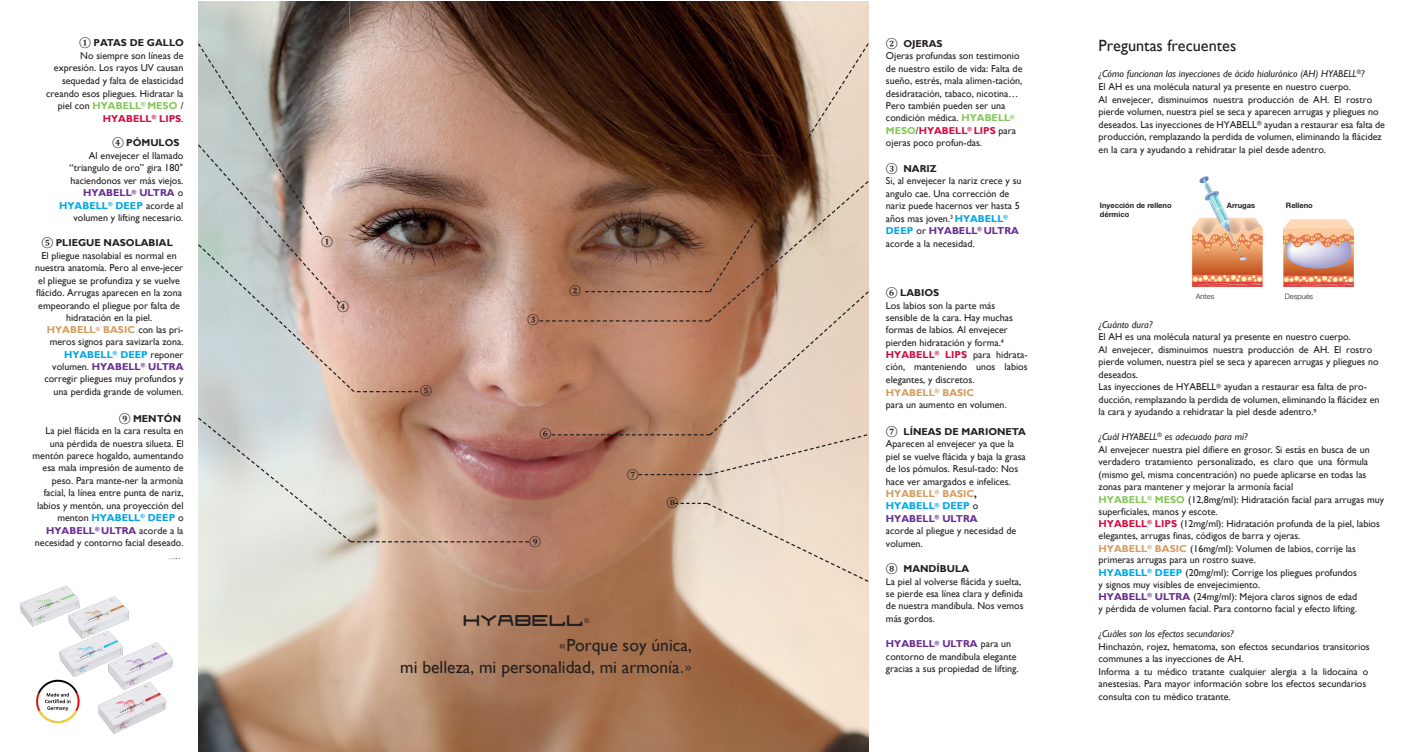
<style>
.page{position:relative;width:1414px;height:752px;background:#fff}
.page>*{position:absolute;margin:0;border:0;box-sizing:border-box;transform-origin:0 0}
.t1{font:37.38px "Fraulein";color:#231f20}
.t2{font:17.5px/22.5px "Gill Sans";color:#231f20;text-align:right}
.t3{font:16.25px "Gill Sans";color:#231f20}
.t4{font:10px/12.4px "Gill Sans";color:#231f20}
.t5{font:italic 10px "Gill Sans";color:#231f20}
.t6{font:700 10px "Gill Sans";color:#00a6e4}
.t7{font:700 10px "Gill Sans";color:#692c91}
.t8{font:700 10px "Gill Sans";color:#231f20}
.t9{font:700 10px "Gill Sans";color:#d39c61}
.t10{font:700 10px "Cambria";color:#231f20}
.t11{font:700 7.5px/8.8px "Helvetica Neue";color:#231f20}
.t12{font:300 7.5px "Helvetica Neue";color:#231f20}
.t13{font:300 6.62px "Helvetica Neue";color:#231f20}
.s1{font-family:"Cambria";font-weight:700}
.s2{font-weight:700}
.s3{font-weight:700;color:#86c65a}
.s4{font-weight:700;color:#d10e40}
.s5{font-family:"Cambria"}
.s6{font-weight:400;color:#231f20}
.s7{font-weight:700;color:#00a6e4}
.s8{font-weight:700;color:#692c91}
.s9{font-family:"Helvetica Neue";font-weight:300}
.s10{font-weight:700;color:#d39c61}
.s11{font-style:italic}
</style>
<div class="page">
<img style="left:199px;top:1px;width:670px;height:750px">
<svg style="left:198px;top:42px;width:220px;height:351px"></svg>
<svg style="left:198px;top:416px;width:331px;height:127px"></svg>
<svg style="left:539px;top:42px;width:330px;height:434px"></svg>
<svg style="left:674px;top:501px;width:195px;height:81px"></svg>
<img style="left:1192px;top:176px;width:162px;height:111px">
<img style="left:20px;top:585px;width:153px;height:149px">
<p class="t4" style="left:46px;top:37px;width:139px;text-align:right"><span class="s1">①</span> <span class="s2">PATAS DE GALLO<br></span>No siempre son líneas de expresión. Los rayos UV causan sequedad y falta de elasticidad creando esos pliegues. Hidratar la piel con <span class="s3">HYABELL</span><sup>®</sup> <span class="s3">MESO</span> /<br><span class="s4">HYABELL</span><sup>®</sup> <span class="s4">LIPS</span>.</p>
<p class="t8" style="left:112px;top:137px;width:69px"><span class="s5">④</span> PÓMULOS</p>
<p class="t4" style="left:89px;top:149px;width:96px">Al envejecer el llamado</p>
<p class="t4" style="left:70px;top:162px;width:115px">“triangulo de oro” gira 180°</p>
<p class="t4" style="left:70px;top:174px;width:115px">haciendonos ver más viejos.</p>
<p class="t7" style="left:83px;top:187px;width:102px">HYABELL<sup>®</sup> ULTRA <span class="s6">o</span></p>
<p class="t6" style="left:59px;top:199px;width:126px">HYABELL<sup>®</sup> DEEP <span class="s6">acorde al</span></p>
<p class="t4" style="left:73px;top:212px;width:111px">volumen y lifting necesario.</p>
<p class="t8" style="left:42px;top:237px;width:133px"><span class="s5">⑤</span> PLIEGUE NASOLABIAL</p>
<p class="t4" style="left:42px;top:249px;width:137px">El pliegue nasolabial es normal en</p>
<p class="t4" style="left:35px;top:262px;width:150px">nuestra anatomía. Pero al enve -jecer</p>
<p class="t4" style="left:38px;top:274px;width:143px">el pliegue se profundiza y se vuelve</p>
<p class="t4" style="left:36px;top:286px;width:147px">flácido. Arrugas aparecen en la zona</p>
<p class="t4" style="left:38px;top:299px;width:143px">empeorando el pliegue por falta de</p>
<p class="t4" style="left:66px;top:311px;width:88px">hidratación en la piel.</p>
<p class="t9" style="left:47px;top:324px;width:138px">HYABELL<sup>®</sup> BASIC <span class="s6">con las pri -</span></p>
<p class="t4" style="left:50px;top:336px;width:135px">meros signos para savizarla zona.</p>
<p class="t6" style="left:64px;top:348px;width:121px">HYABELL<sup>®</sup> DEEP <span class="s6">reponer</span></p>
<p class="t7" style="left:52px;top:360px;width:133px"><span class="s6">volumen.</span> HYABELL<sup>®</sup> ULTRA</p>
<p class="t4" style="left:44px;top:373px;width:141px">corregir pliegues muy profundos y</p>
<p class="t4" style="left:54px;top:385px;width:131px">una perdida grande de volumen.</p>
<p class="t4" style="left:33px;top:412px;width:152px;text-align:right"><span class="s1">⑨</span> <span class="s2">MENTÓN<br></span>La piel flácida en la cara resulta en una pérdida de nuestra silueta. El mentón parece hogaldo, aumentando esa mala impresión de aumento de peso. Para mante-ner la armonía facial, la línea entre punta de nariz, labios y mentón, una proyección del menton <span class="s7">HYABELL</span><sup>®</sup> <span class="s7">DEEP</span> o<br><span class="s8">HYABELL</span><sup>®</sup> <span class="s8">ULTRA</span> acorde a la necesidad y contorno facial deseado.</p>
<p class="t10" style="left:321px;top:235px;width:14px">①</p>
<p class="t10" style="left:337px;top:301px;width:14px">④</p>
<p class="t10" style="left:420px;top:385px;width:14px">⑤</p>
<p class="t10" style="left:527px;top:314px;width:14px">③</p>
<p class="t10" style="left:569px;top:284px;width:14px">②</p>
<p class="t10" style="left:539px;top:427px;width:14px">⑥</p>
<p class="t10" style="left:529px;top:535px;width:14px">⑨</p>
<p class="t10" style="left:627px;top:468px;width:14px">⑦</p>
<p class="t10" style="left:666px;top:496px;width:14px">⑧</p>
<h1 class="t1" style="left:464px;top:578px;width:122px">Hyabell</h1>
<p class="t13" style="left:584px;top:614px;width:7px">®</p>
<h2 class="t2" style="left:400px;top:633px;width:293px"><span class="s9">«</span>Porque soy única,<br>mi belleza, mi personalidad, mi armonía<span class="s9">.»</span></h2>
<p class="t4" style="left:886px;top:37px;width:138px"><span class="s1">②</span> <span class="s2">OJERAS<br></span>Ojeras profundas son testimonio de nuestro estilo de vida: Falta de sueňo, estrés, mala alimen -tación, desidratación, tabaco, nicotina…<br>Pero también pueden ser una condición médica. <span class="s3">HYABELL</span><sup>®<br></sup><span class="s3">MESO</span>/<span class="s4">HYABELL</span><sup>®</sup> <span class="s4">LIPS</span> para ojeras poco profun-das.</p>
<p class="t4" style="left:886px;top:162px;width:137px"><span class="s1">③</span> <span class="s2">NARIZ<br></span>Si, al envejecer la nariz crece y su angulo cae. Una corrección de nariz puede hacernos ver hasta 5 años mas joven.<sup>3</sup> <span class="s7">HYABELL</span><sup>®<br></sup><span class="s7">DEEP</span> or <span class="s8">HYABELL</span><sup>®</sup> <span class="s8">ULTRA </span>acorde a la necesidad.</p>
<p class="t4" style="left:886px;top:287px;width:143px"><span class="s1">⑥</span> <span class="s2">LABIOS<br></span>Los labios son la parte más sensible de la cara. Hay muchas formas de labios. Al envejecer pierden hidratación y forma.<sup>4<br></sup><span class="s4">HYABELL</span><sup>®</sup> <span class="s4">LIPS</span> para hidrata&shy;ción, manteniendo unos labios elegantes, y discretos.</p>
<p class="t4" style="left:886px;top:386px;width:123px;line-height:11.9px"><span class="s10">HYABELL</span><sup>®</sup> <span class="s10">BASIC<br></span>para un aumento en volumen<span class="s9">.</span></p>
<p class="t4" style="left:886px;top:425px;width:141px"><span class="s1">⑦</span> <span class="s2">LÍNEAS DE MARIONETA<br></span>Aparecen al envejecer ya que la piel se vuelve flácida y baja la grasa de los pómulos. Resul-tado: Nos hace ver amargados e infelices.<br><span class="s10">HYABELL</span><sup>®</sup> <span class="s10">BASIC</span><span class="s2">,<br></span><span class="s7">HYABELL</span><sup>®</sup> <span class="s7">DEEP</span> o<br><span class="s8">HYABELL</span><sup>®</sup> <span class="s8">ULTRA<br></span>acorde al pliegue y necesidad de volumen.</p>
<p class="t4" style="left:886px;top:562px;width:139px"><span class="s1">⑧</span> <span class="s2">MANDÍBULA<br></span>La piel al volverse flácida y suelta, se pierde esa línea clara y definida de nuestra mandíbula. Nos vemos más gordos.</p>
<p class="t4" style="left:886px;top:637px;width:134px"><span class="s8">HYABELL</span><sup>®</sup> <span class="s8">ULTRA</span> para un contorno de mandíbula elegante gracias a sus propiedad de lifting.</p>
<h3 class="t3" style="left:1098px;top:36px;width:139px">Preguntas frecuentes</h3>
<p class="t4" style="left:1098px;top:68px;width:288px"><span class="s11">¿Cómo funcionan las inyecciones de ácido hialurónico (AH) HYABELL</span><sup>®</sup><span class="s11">?<br></span>El AH es una molécula natural ya presente en nuestro cuerpo.<br>Al envejecer, disminuimos nuestra producción de AH. El rostro pierde volumen, nuestra piel se seca y aparecen arrugas y pliegues no deseados. Las inyecciones de HYABELL<sup>®</sup> ayudan a restaurar esa falta de producción, remplazando la perdida de volumen, eliminando la flácidez en la cara y ayudando a rehidratar la piel desde adentro.</p>
<p class="t11" style="left:1100px;top:201px;width:73px">Inyección de relleno dérmico</p>
<p class="t11" style="left:1227px;top:201px;width:30px">Arrugas</p>
<p class="t11" style="left:1286px;top:201px;width:28px">Relleno</p>
<p class="t12" style="left:1196px;top:290px;width:20px">Antes</p>
<p class="t12" style="left:1285px;top:290px;width:30px">Después</p>
<p class="t5" style="left:1098px;top:318px;width:55px">¿Cuánto dura?</p>
<p class="t4" style="left:1098px;top:330px;width:282px">El AH es una molécula natural ya presente en nuestro cuerpo.<br>Al envejecer, disminuimos nuestra producción de AH. El rostro pierde volumen, nuestra piel se seca y aparecen arrugas y pliegues no deseados.<br>Las inyecciones de HYABELL<sup>®</sup> ayudan a restaurar esa falta de pro&shy;ducción, remplazando la perdida de volumen, eliminando la flácidez en la cara y ayudando a rehidratar la piel desde adentro.<sup>9</sup></p>
<p class="t4" style="left:1098px;top:431px;width:287px"><span class="s11">¿Cuál HYABELL</span><sup>®</sup> <span class="s11">es adecuado para mí?<br></span>Al envejecer nuestra piel difiere en grosor. Si estás en busca de un verdadero tratamiento personalizado, es claro que una fórmula (mismo gel, misma concentración) no puede aplicarse en todas las zonas para mantener y mejorar la armonía facial<br><span class="s3">HYABELL</span><sup>®</sup> <span class="s3">MESO</span> (12,8mg/ml): Hidratación facial para arrugas muy superficiales, manos y escote.<br><span class="s4">HYABELL</span><sup>®</sup> <span class="s4">LIPS</span> (12mg/ml): Hidratación profunda de la piel, labios elegantes, arrugas finas, códigos de barra y ojeras.<br><span class="s10">HYABELL</span><sup>®</sup> <span class="s10">BASIC</span> (16mg/ml): Volumen de labios, corrije las primeras arrugas para un rostro suave.<br><span class="s7">HYABELL</span><sup>®</sup> <span class="s7">DEEP</span> (20mg/ml): Corrige los pliegues profundos<br>y signos muy visibles de envejecimiento.<br><span class="s8">HYABELL</span><sup>®</sup> <span class="s8">ULTRA</span> (24mg/ml): Mejora claros signos de edad<br>y pérdida de volumen facial. Para contorno facial y efecto lifting.</p>
<p class="t5" style="left:1098px;top:627px;width:137px">¿Cuáles son los efectos secundarios?</p>
<p class="t4" style="left:1098px;top:639px;width:273px">Hinchazón, rojez, hematoma, son efectos secundarios transitorios communes a las inyecciones de AH.<br>Informa a tu médico tratante cualquier alergia a la lidocaína o anestesias. Para mayor información sobre los efectos secundarios consulta con tu médico tratante.</p>
</div>
